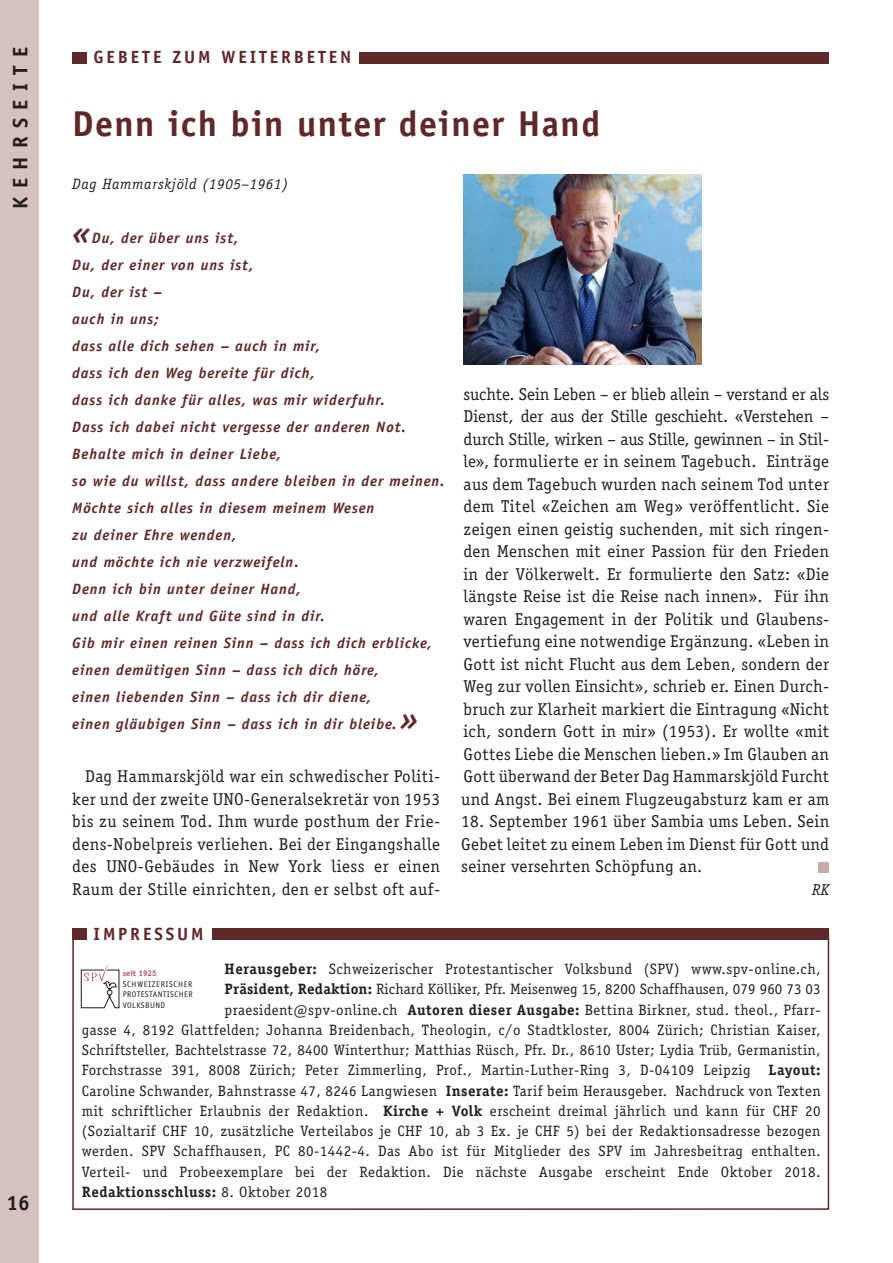
<style>
.page{position:relative;width:893px;height:1263px;background:#fff}
.page>*{position:absolute;margin:0;border:0;box-sizing:border-box;transform-origin:0 0}
.t1{font:700 36px "Officina Sans";letter-spacing:.04em;color:#5f2829}
.t2{font:700 21px "Officina Sans";letter-spacing:.4em;color:#231f20}
.t3{font:700 17.7px "Officina Sans";letter-spacing:.16em;color:#5f2829}
.t4{font:17.25px/22.5px "Officina Serif";letter-spacing:.02em;color:#231f20;text-align:justify}
.t5{font:italic 15.75px "Officina Serif";color:#231f20}
.t6{font:15px "Officina Serif";letter-spacing:.03em;color:#231f20}
.t7{font:italic 700 15px/27px "Officina Sans";letter-spacing:.06em;color:#5f2829}
.t8{font:15px "Officina Serif";letter-spacing:.01em;color:#231f20}
.t9{font:700 15px "Officina Serif";letter-spacing:.03em;color:#231f20}
.t10{font:italic 15px "Officina Serif";letter-spacing:.04em;color:#231f20}
.t11{font:8.25px/10.5px "Officina Sans";letter-spacing:.05em;color:#1d1d1b;text-align:justify}
.t12{font:700 8.25px "Officina Sans";color:#b64c74}
.s1{font-size:30px}
.s2{font-weight:700}
.s3{font-weight:400}
</style>
<div class="page">
<div style="left:0;top:0;width:38px;height:1263px;background:#d5c1bf"></div>
<div style="left:72px;top:52px;width:15px;height:11px;background:#5f2829"></div>
<div style="left:359px;top:52px;width:470px;height:11px;background:#5f2829"></div>
<div style="left:819px;top:862px;width:10px;height:10px;background:#c6aba6"></div>
<img style="left:463px;top:175px;width:239px;height:189px">
<svg style="left:72px;top:929px;width:758px;height:281px"></svg>
<svg style="left:81px;top:962px;width:38px;height:46px"></svg>
<div style="left:72px;top:928px;width:15px;height:11px;background:#5f2829"></div>
<div style="left:213px;top:928px;width:616px;height:11px;background:#5f2829"></div>
<p class="t2" style="left:7px;top:209px;width:163px;rotate:-90deg">KEHRSEITE</p>
<p class="t2" style="left:7px;top:1190px;width:25px">16</p>
<p class="t3" style="left:94px;top:46px;width:259px">GEBETE ZUM WEITERBETEN</p>
<h1 class="t1" style="left:72px;top:101px;width:529px">Denn ich bin unter deiner Hand</h1>
<p class="t10" style="left:72px;top:175px;width:218px">Dag Hammarskjöld (1905–1961)</p>
<p class="t7" style="left:72px;top:225px;width:374px"><span class="s1">«</span>Du, der über uns ist,<br>Du, der einer von uns ist,<br>Du, der ist –<br>auch in uns;<br>dass alle dich sehen – auch in mir,<br>dass ich den Weg bereite für dich,<br>dass ich danke für alles, was mir widerfuhr.<br>Dass ich dabei nicht vergesse der anderen Not.<br>Behalte mich in deiner Liebe,<br>so wie du willst, dass andere bleiben in der meinen.<br>Möchte sich alles in diesem meinem Wesen<br>zu deiner Ehre wenden,<br>und möchte ich nie verzweifeln.<br>Denn ich bin unter deiner Hand,<br>und alle Kraft und Güte sind in dir.<br>Gib mir einen reinen Sinn – dass ich dich erblicke, einen demütigen Sinn – dass ich dich höre,<br>einen liebenden Sinn – dass ich dir diene,<br>einen gläubigen Sinn – dass ich in dir bleibe. <span class="s1">»</span></p>
<p class="t4" style="left:72px;top:765px;width:369px;text-indent:13px">Dag Hammarskjöld war ein schwedischer Politi&shy;ker und der zweite UNO-Generalsekretär von 1953 bis zu seinem Tod. Ihm wurde posthum der Frie&shy;dens-Nobelpreis verliehen. Bei der Eingangshalle des UNO-Gebäudes in New York liess er einen Raum der Stille einrichten, den er selbst oft auf-</p>
<p class="t3" style="left:94px;top:922px;width:111px">IMPRESSUM</p>
<p class="t4" style="left:461px;top:383px;width:369px">suchte. Sein Leben – er blieb allein – verstand er als Dienst, der aus der Stille geschieht. «Verstehen – durch Stille, wirken – aus Stille, gewinnen – in Stil&shy;le», formulierte er in seinem Tagebuch. Einträge aus dem Tagebuch wurden nach seinem Tod unter dem Titel «Zeichen am Weg» veröffentlicht. Sie zeigen einen geistig suchenden, mit sich ringen&shy;den Menschen mit einer Passion für den Frieden in der Völkerwelt. Er formulierte den Satz: «Die längste Reise ist die Reise nach innen». Für ihn waren Engagement in der Politik und Glaubens&shy;vertiefung eine notwendige Ergänzung. «Leben in Gott ist nicht Flucht aus dem Leben, sondern der Weg zur vollen Einsicht», schrieb er. Einen Durch&shy;bruch zur Klarheit markiert die Eintragung «Nicht ich, sondern Gott in mir» (1953). Er wollte «mit Gottes Liebe die Menschen lieben.» Im Glauben an Gott überwand der Beter Dag Hammarskjöld Furcht und Angst. Bei einem Flugzeugabsturz kam er am</p>
<p class="t4" style="left:461px;top:810px;width:369px">18. September 1961 über Sambia ums Leben. Sein Gebet leitet zu einem Leben im Dienst für Gott und seiner versehrten Schöpfung an.</p>
<p class="t5" style="left:812px;top:880px;width:19px">RK</p>
<p class="t6" style="left:225px;top:960px;width:598px"><span class="s2">Herausgeber:</span> Schweizerischer Protestantischer Volksbund (SPV) www.spv-online.ch,</p>
<p class="t8" style="left:225px;top:981px;width:598px"><span class="s2">Präsident, Redaktion:</span> Richard Kölliker, Pfr. Meisenweg 15, 8200 Schaffhausen, 079 960 73 03</p>
<p class="t6" style="left:225px;top:1001px;width:598px">praesident@spv-online.ch <span class="s2">Autoren dieser Ausgabe:</span> Bettina Birkner, stud. theol., Pfarr-</p>
<p class="t6" style="left:82px;top:1021px;width:740px">gasse 4, 8192 Glattfelden; Johanna Breidenbach, Theologin, c/o Stadtkloster, 8004 Zürich; Christian Kaiser,</p>
<p class="t6" style="left:82px;top:1041px;width:740px">Schriftsteller, Bachtelstrasse 72, 8400 Winterthur; Matthias Rüsch, Pfr. Dr., 8610 Uster; Lydia Trüb, Germanistin,</p>
<p class="t6" style="left:82px;top:1062px;width:740px">Forchstrasse 391, 8008 Zürich; Peter Zimmerling, Prof., Martin-Luther-Ring 3, D-04109 Leipzig <span class="s2">Layout:</span></p>
<p class="t6" style="left:82px;top:1082px;width:740px">Caroline Schwander, Bahnstrasse 47, 8246 Langwiesen <span class="s2">Inserate:</span> Tarif beim Herausgeber. Nachdruck von Texten</p>
<p class="t6" style="left:82px;top:1102px;width:740px">mit schriftlicher Erlaubnis der Redaktion. <span class="s2">Kirche + Volk</span> erscheint dreimal jährlich und kann für CHF 20</p>
<p class="t6" style="left:82px;top:1122px;width:740px">(Sozialtarif CHF 10, zusätzliche Verteilabos je CHF 10, ab 3 Ex. je CHF 5) bei der Redaktionsadresse bezogen</p>
<p class="t6" style="left:82px;top:1143px;width:740px">werden. SPV Schaffhausen, PC 80-1442-4. Das Abo ist für Mitglieder des SPV im Jahresbeitrag enthalten.</p>
<p class="t6" style="left:82px;top:1163px;width:740px">Verteil- und Probeexemplare bei der Redaktion. Die nächste Ausgabe erscheint Ende Oktober 2018.</p>
<p class="t9" style="left:82px;top:1182px;width:247px">Redaktionsschluss: <span class="s3">8. Oktober 2018</span></p>
<p class="t12" style="left:123px;top:968px;width:36px">seit 1925</p>
<p class="t11" style="left:123px;top:979px;width:71px">SCHWEIZERISCHER PROTESTANTISCHER VOLKSBUND</p>
</div>
